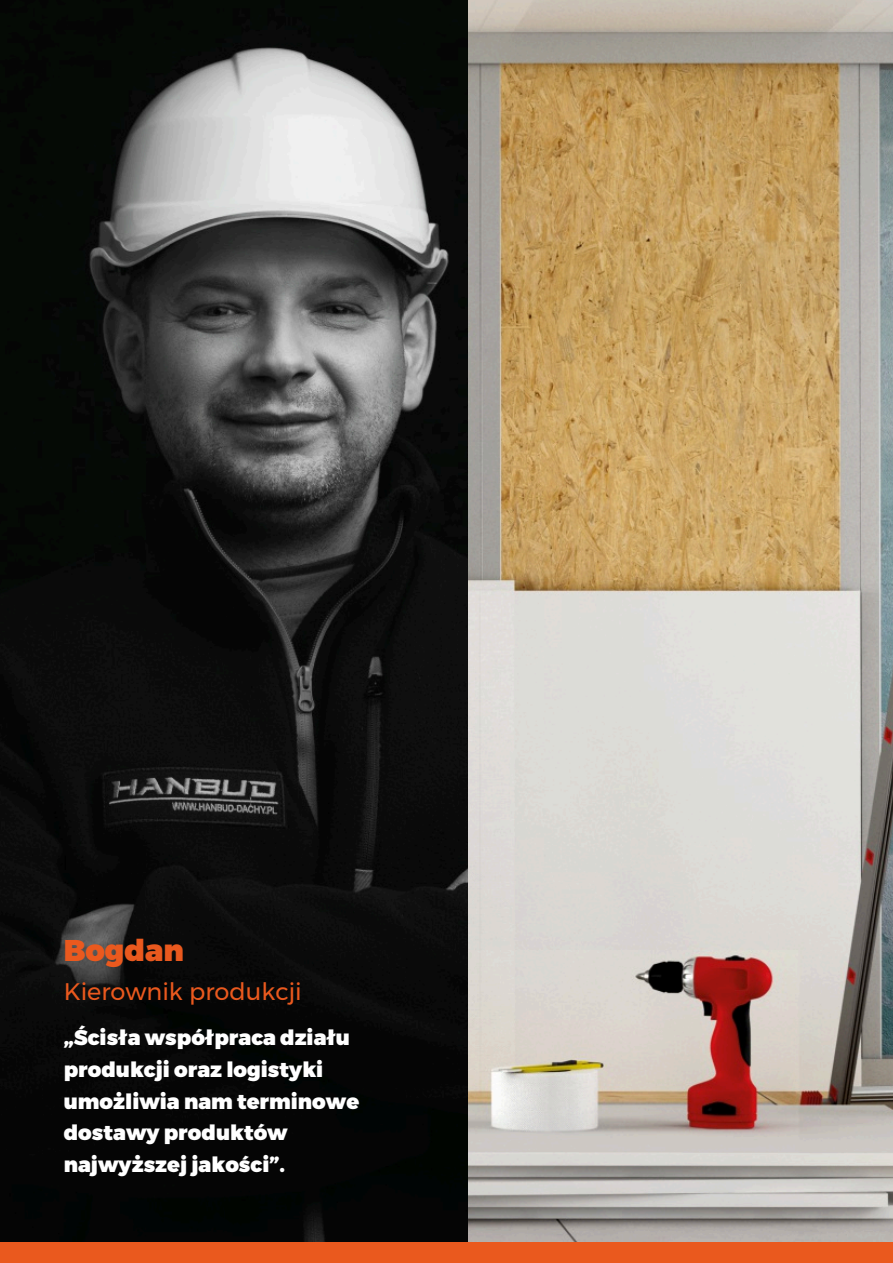
<style>
.page{position:relative;width:893px;height:1263px;background:#fff}
.page>*{position:absolute;margin:0;border:0;box-sizing:border-box;transform-origin:0 0}
.t1{font:900 30px "Montserrat";color:#ea591e}
.t2{font:24px "Montserrat";color:#ea591e}
.t3{font:900 21px/31.7px "Montserrat";color:#fff}
</style>
<div class="page">
<img style="left:468px;top:0;width:425px;height:1242px">
<img style="left:0;top:0;width:468px;height:1242px">
<div style="left:0;top:1242px;width:893px;height:21px;background:#ea591e"></div>
<h1 class="t1" style="left:64px;top:932px;width:122px">Bogdan</h1>
<p class="t2" style="left:64px;top:976px;width:239px">Kierownik produkcji</p>
<p class="t3" style="left:64px;top:1022px;width:297px">„Ścisła współpraca działu produkcji oraz logistyki umożliwia nam terminowe dostawy produktów najwyższej jakości”.</p>
</div>
